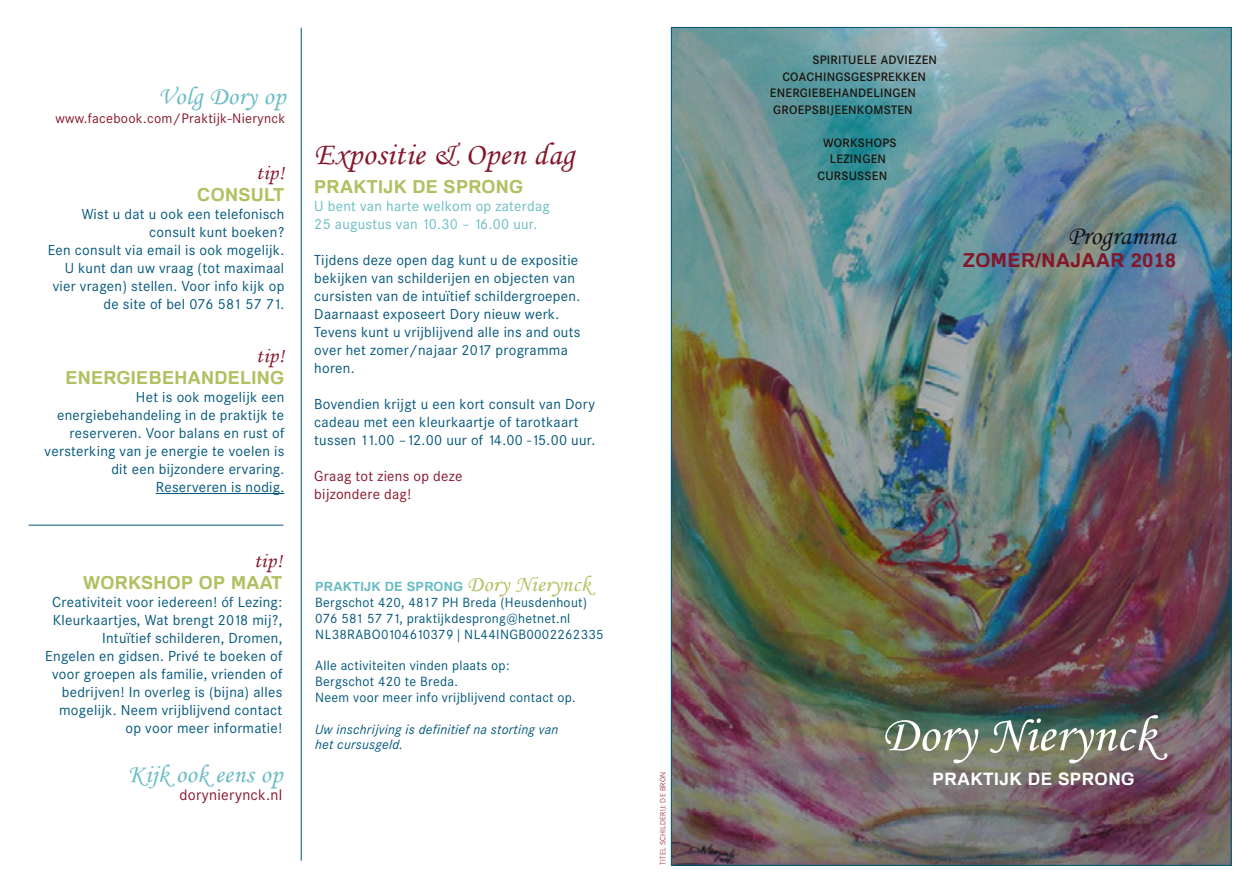
<style>
.page{position:relative;width:1259px;height:893px;background:#fff}
.page>*{position:absolute;margin:0;border:0;box-sizing:border-box;transform-origin:0 0}
.t1{font:51.15px "Monotype Corsiva";letter-spacing:.01em;color:#fff}
.t2{font:31.5px "Monotype Corsiva";letter-spacing:.02em;color:#84162a}
.t3{font:26.85px "Monotype Corsiva";color:#13131b}
.t4{font:25.5px "Monotype Corsiva";letter-spacing:.02em;color:#6abcc4}
.t5{font:21px "Monotype Corsiva";letter-spacing:.02em;color:#84162a}
.t6{font:700 19.35px "Familiar Pro";letter-spacing:.03em;color:#84162a}
.t7{font:700 18px "Familiar Pro";letter-spacing:.02em;color:#b2c062}
.t8{font:700 17.1px "Familiar Pro";letter-spacing:.03em;color:#fff}
.t9{font:15px "Corporate SBQ";letter-spacing:.02em;color:#84162a}
.t10{font:14.25px/18px "Corporate SBQ";letter-spacing:.02em;color:#00577b;text-align:right}
.t11{font:14.25px/18px "Corporate SBQ";letter-spacing:.02em;color:#6abcc4}
.t12{font:14.25px/18px "Corporate SBQ";letter-spacing:.02em;color:#84162a}
.t13{font:13.5px "Corporate SBQ";letter-spacing:.02em;color:#84162a}
.t14{font:13.2px/15.9px "Corporate SBQ";letter-spacing:.02em;color:#00577b}
.t15{font:italic 13.2px/15.9px "Corporate SBQ";letter-spacing:.02em;color:#00577b}
.t16{font:700 12.75px "Familiar Pro";letter-spacing:.02em;color:#6abcc4}
.t17{font:500 12px "Corporate SBQ";letter-spacing:.02em;color:#1a140d}
.t18{font:300 7.5px "Corporate SBQ";letter-spacing:.025em;color:#84162a}
.s1{font-family:"Monotype Corsiva";font-weight:400;font-size:22.5px;color:#b2c062}
</style>
<div class="page">
<img style="left:673px;top:29px;width:556px;height:835px">
<hr style="left:156px;top:493px;width:128px;height:1px;background:#00577b">
<hr style="left:301px;top:28px;width:1px;height:833px;background:#00577b">
<hr style="left:29px;top:525px;width:254px;height:1px;background:#00577b">
<h3 class="t4" style="left:158px;top:80px;width:128px">Volg Dory op</h3>
<p class="t13" style="left:55px;top:111px;width:231px">www.facebook.com/Praktijk-Nierynck</p>
<h3 class="t5" style="left:256px;top:160px;width:30px">tip!</h3>
<p class="t7" style="left:197px;top:183px;width:88px">CONSULT</p>
<p class="t10" style="left:48px;top:205px;width:238px">Wist u dat u ook een telefonisch consult kunt boeken?<br>Een consult via email is ook mogelijk.<br>U kunt dan uw vraag (tot maximaal vier vragen) stellen. Voor info kijk op de site of bel 076 581 57 71.</p>
<h3 class="t5" style="left:256px;top:343px;width:30px">tip!</h3>
<p class="t7" style="left:65px;top:367px;width:220px">ENERGIEBEHANDELING</p>
<p class="t10" style="left:45px;top:388px;width:241px">Het is ook mogelijk een energiebehandeling in de praktijk te reserveren. Voor balans en rust of versterking van je energie te voelen is dit een bijzondere ervaring.<br>Reserveren is nodig.</p>
<h3 class="t5" style="left:254px;top:548px;width:30px">tip!</h3>
<p class="t7" style="left:83px;top:571px;width:201px">WORKSHOP OP MAAT</p>
<p class="t10" style="left:45px;top:593px;width:238px">Creativiteit voor iedereen! óf Lezing:<br>Kleurkaartjes, Wat brengt 2018 mij?, Intuïtief schilderen, Dromen,<br>Engelen en gidsen. Privé te boeken of voor groepen als familie, vrienden of bedrijven! In overleg is (bijna) alles mogelijk. Neem vrijblijvend contact op voor meer informatie!</p>
<h3 class="t4" style="left:128px;top:759px;width:156px">Kijk ook eens op</h3>
<p class="t9" style="left:179px;top:786px;width:104px">dorynierynck.nl</p>
<h2 class="t2" style="left:314px;top:135px;width:262px">Expositie &amp; Open dag</h2>
<p class="t7" style="left:314px;top:175px;width:210px">PRAKTIJK DE SPRONG</p>
<p class="t11" style="left:314px;top:197px;width:237px">U bent van harte welkom op zaterdag<br>25 augustus van 10.30 – 16.00 uur.</p>
<p class="t10" style="left:314px;top:251px;width:267px;text-align:left">Tijdens deze open dag kunt u de expositie bekijken van schilderijen en objecten van cursisten van de intuïtief schildergroepen.<br>Daarnaast exposeert Dory nieuw werk.<br>Tevens kunt u vrijblijvend alle ins and outs over het zomer/najaar 2017 programma horen.</p>
<p class="t10" style="left:314px;top:395px;width:283px;text-align:left">Bovendien krijgt u een kort consult van Dory cadeau met een kleurkaartje of tarotkaart tussen 11.00 –12.00 uur of 14.00 -15.00 uur.</p>
<p class="t12" style="left:314px;top:467px;width:150px">Graag tot ziens op deze bijzondere dag!</p>
<p class="t16" style="left:315px;top:579px;width:277px">PRAKTIJK DE SPRONG <span class="s1">Dory Nierynck</span></p>
<p class="t14" style="left:315px;top:594px;width:290px">Bergschot 420, 4817 PH Breda (Heusdenhout)<br>076 581 57 71, praktijkdesprong@hetnet.nl<br>NL38RABO0104610379 | NL44INGB0002262335</p>
<p class="t14" style="left:315px;top:658px;width:262px">Alle activiteiten vinden plaats op:<br>Bergschot 420 te Breda.<br>Neem voor meer info vrijblijvend contact op.</p>
<p class="t15" style="left:315px;top:721px;width:245px">Uw inschrijving is definitief na storting van het cursusgeld.</p>
<p class="t18" style="left:658px;top:865px;width:94px;rotate:-90deg">TITEL SCHILDERIJ: DE BRON</p>
<p class="t17" style="left:812px;top:53px;width:126px">SPIRITUELE ADVIEZEN</p>
<p class="t17" style="left:782px;top:70px;width:145px">COACHINGSGESPREKKEN</p>
<p class="t17" style="left:770px;top:86px;width:148px">ENERGIEBEHANDELINGEN</p>
<p class="t17" style="left:773px;top:103px;width:141px">GROEPSBIJEENKOMSTEN</p>
<p class="t17" style="left:823px;top:136px;width:74px">WORKSHOPS</p>
<p class="t17" style="left:830px;top:152px;width:58px">LEZINGEN</p>
<p class="t17" style="left:817px;top:169px;width:71px">CURSUSSEN</p>
<h3 class="t3" style="left:1068px;top:219px;width:109px">Programma</h3>
<h3 class="t6" style="left:963px;top:248px;width:214px">ZOMER/NAJAAR 2018</h3>
<h1 class="t1" style="left:881px;top:703px;width:276px">Dory Nierynck</h1>
<p class="t8" style="left:932px;top:768px;width:203px">PRAKTIJK DE SPRONG</p>
</div>
